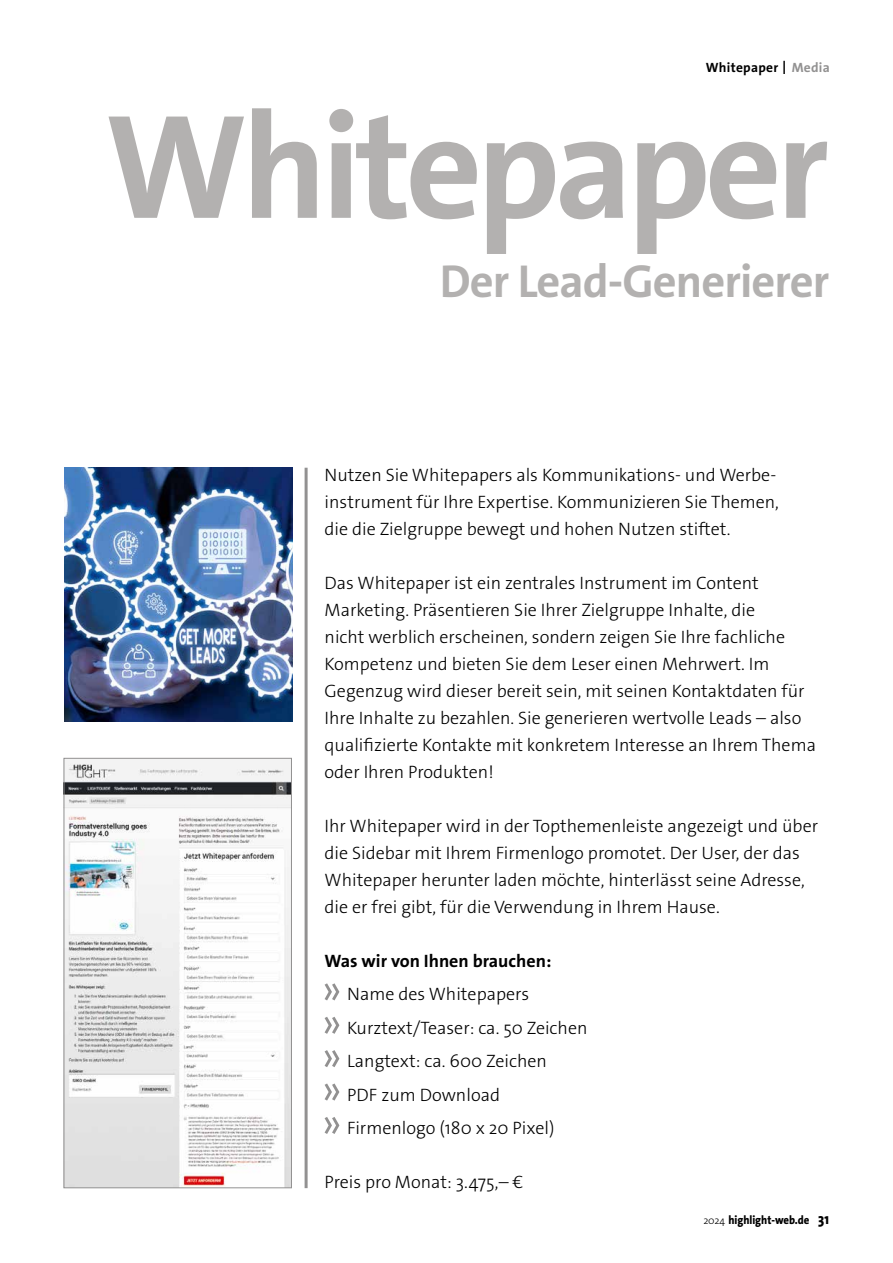
<style>
.page{position:relative;width:893px;height:1263px;background:#fff}
.page>*{position:absolute;margin:0;border:0;box-sizing:border-box;transform-origin:0 0}
.t1{font:700 150px "The Sans Os F";letter-spacing:-.04em;color:#b3b1b0}
.t2{font:700 46.5px "The Sans Os F";letter-spacing:-.02em;color:#b3b1b0}
.t3{font:300 18px/27px "The Sans Os F";color:#000}
.t4{font:700 18px "The Sans Os F";color:#000}
.t5{font:700 13.5px "The Sans Os F";letter-spacing:.02em;color:#000}
.t6{font:800 12px "The Sans Os F";color:#000;scale:.9 1}
.s1{font-weight:300;font-size:19.5px}
.s2{color:#929191}
.s3{font-weight:300;font-size:10.5px}
.s4{font-size:15px}
</style>
<div class="page">
<svg style="left:325px;top:983px;width:14px;height:17px"></svg>
<svg style="left:325px;top:1017px;width:14px;height:17px"></svg>
<svg style="left:325px;top:1050px;width:14px;height:17px"></svg>
<svg style="left:325px;top:1083px;width:14px;height:17px"></svg>
<svg style="left:325px;top:1117px;width:14px;height:17px"></svg>
<hr style="left:305px;top:468px;width:3px;height:720px;background:#929191">
<img style="left:65px;top:468px;width:227px;height:253px">
<img style="left:66px;top:760px;width:224px;height:426px">
<div style="left:64px;top:758px;width:228px;height:430px;border:1px solid #929191"></div>
<p class="t5" style="left:706px;top:59px;width:126px">Whitepaper <span class="s1">I</span> <span class="s2">Media</span></p>
<h1 class="t1" style="left:105px;top:71px;width:726px">Whitepaper</h1>
<h2 class="t2" style="left:440px;top:252px;width:391px">Der Lead-Generierer</h2>
<p class="t3" style="left:325px;top:462px;width:456px">Nutzen Sie Whitepapers als Kommunikations- und Werbe&shy;instrument für Ihre Expertise. Kommunizieren Sie Themen, die die Zielgruppe bewegt und hohen Nutzen stiftet.</p>
<p class="t3" style="left:325px;top:570px;width:493px">Das Whitepaper ist ein zentrales Instrument im Content Marketing. Präsentieren Sie Ihrer Zielgruppe Inhalte, die<br>nicht werblich erscheinen, sondern zeigen Sie Ihre fachliche Kompetenz und bieten Sie dem Leser einen Mehrwert. Im Gegenzug wird dieser bereit sein, mit seinen Kontaktdaten für Ihre Inhalte zu bezahlen. Sie generieren wertvolle Leads – also qualifizierte Kontakte mit konkretem Interesse an Ihrem Thema oder Ihren Produkten!</p>
<p class="t3" style="left:325px;top:813px;width:495px">Ihr Whitepaper wird in der Topthemenleiste angezeigt und über die Sidebar mit Ihrem Firmenlogo promotet. Der User, der das Whitepaper herunter laden möchte, hinterlässt seine Adresse, die er frei gibt, für die Verwendung in Ihrem Hause.</p>
<p class="t4" style="left:325px;top:949px;width:228px">Was wir von Ihnen brauchen:</p>
<p class="t3" style="left:347px;top:978px;width:242px;line-height:33.5px">Name des Whitepapers<br>Kurztext/Teaser: ca. 50 Zeichen<br>Langtext: ca. 600 Zeichen<br>PDF zum Download<br>Firmenlogo (180 x 20 Pixel)</p>
<p class="t3" style="left:325px;top:1168px;width:200px">Preis pro Monat: 3.475,– €</p>
<p class="t6" style="left:703px;top:1212px;width:141px"><span class="s3">2024</span> highlight-web.de <span class="s4">31</span></p>
</div>
